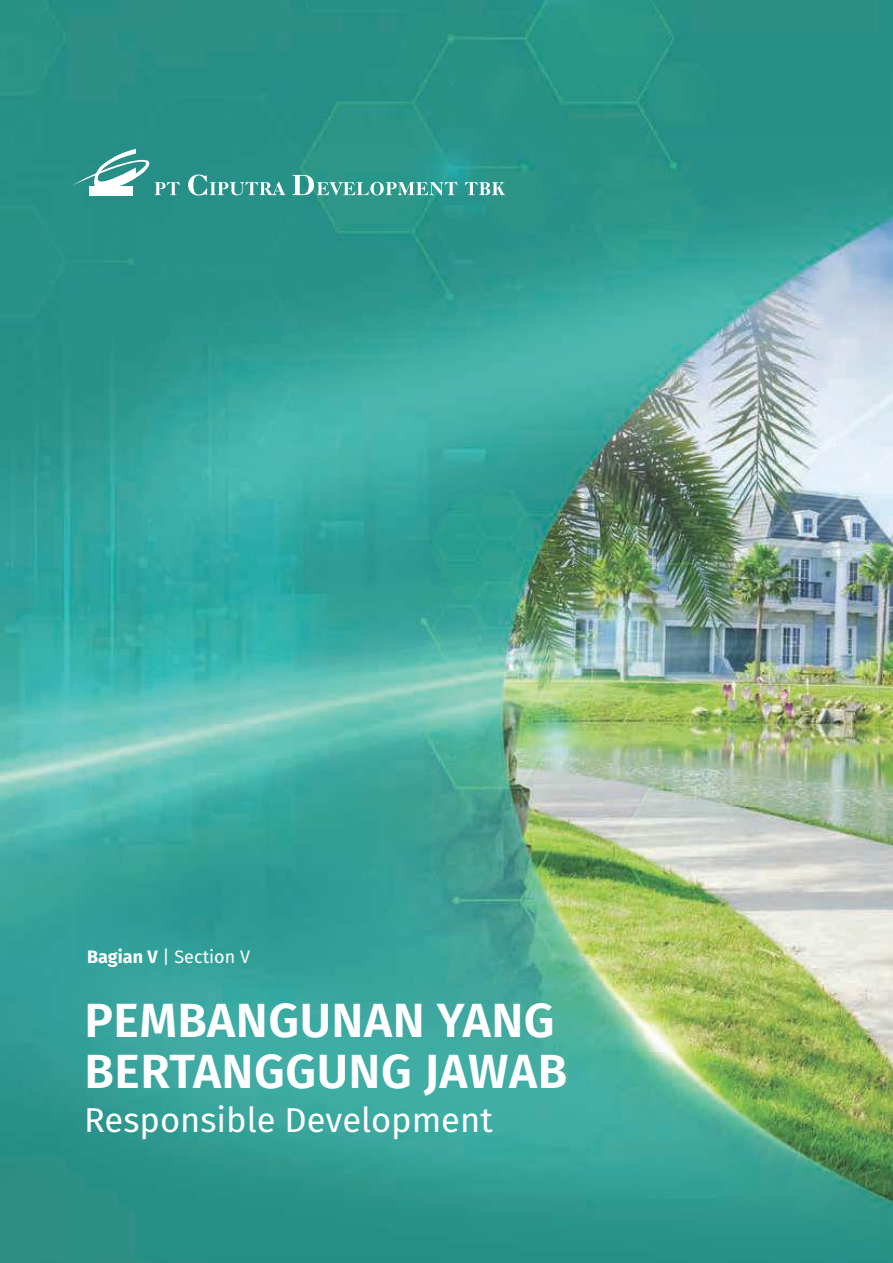
<style>
.page{position:relative;width:893px;height:1263px;background:#fff}
.page>*{position:absolute;margin:0;border:0;box-sizing:border-box;transform-origin:0 0}
.t1{font:600 48px/51px "Fira Sans";letter-spacing:.01em;color:#fff}
.t2{font:34.5px "Fira Sans";color:#fff}
.t3{font:18px "Fira Sans";color:#fff}
.s1{font-weight:700}
</style>
<div class="page">
<img style="left:0;top:0;width:893px;height:1263px">
<svg style="left:72px;top:149px;width:433px;height:47px"></svg>
<div style="left:89px;top:186px;width:44px;height:10px;background:#fff"></div>
<p class="t3" style="left:87px;top:943px;width:164px"><span class="s1">Bagian V</span> | Section V</p>
<p class="t1" style="left:85px;top:991px;width:484px">PEMBANGUNAN YANG<br>BERTANGGUNG JAWAB</p>
<p class="t2" style="left:84px;top:1094px;width:410px">Responsible Development</p>
</div>
